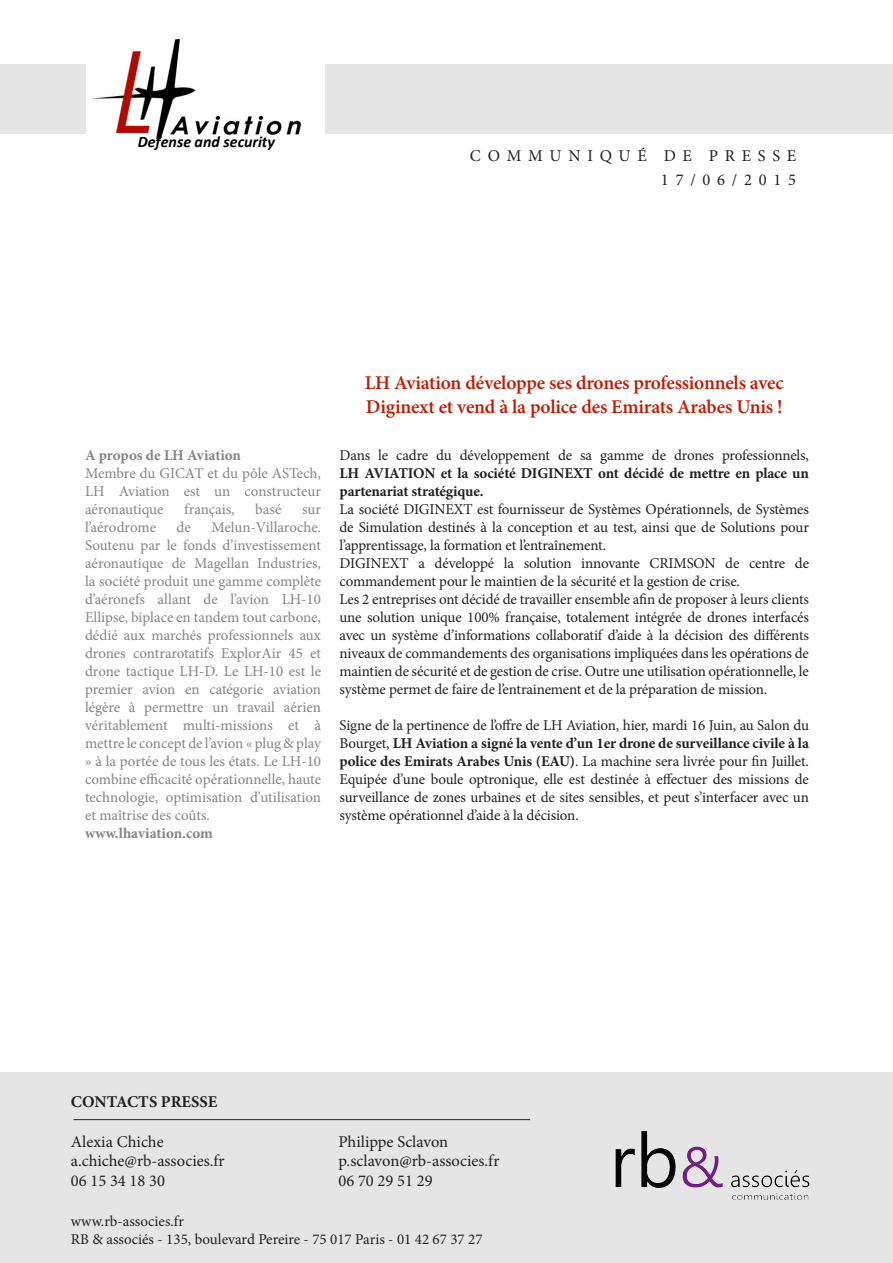
<style>
.page{position:relative;width:893px;height:1263px;background:#fff}
.page>*{position:absolute;margin:0;border:0;box-sizing:border-box;transform-origin:0 0}
.t1{font:600 19.5px/23.4px "Minion Pro";letter-spacing:-.01em;color:#c11900}
.t2{font:16.5px/19.8px "Minion Pro";color:#231f20}
.t3{font:16.5px "Minion Pro";letter-spacing:.41em;color:#231f20}
.t4{font:700 16.5px "Minion Pro";color:#231f20}
.t5{font:italic 700 15.9px "Calibri";color:#000}
.t6{font:15px/18px "Minion Pro";letter-spacing:-.01em;color:#231f20;text-align:justify}
.t7{font:15px/18px "Minion Pro";color:#828487;text-align:justify}
.t8{font:700 15px/18px "Minion Pro";letter-spacing:-.01em;color:#231f20;text-align:justify}
.t9{font:700 15px "Minion Pro";color:#828487}
.s1{font-weight:400}
.s2{font-weight:700}
</style>
<div class="page">
<img style="left:92px;top:39px;width:210px;height:100px">
<div style="left:0;top:1072px;width:893px;height:191px;background:#e5e5e5"></div>
<img style="left:615px;top:1131px;width:195px;height:69px">
<hr style="left:74px;top:1119px;width:456px;height:1px;background:#231f20">
<div style="left:325px;top:64px;width:568px;height:70px;background:#e5e5e5"></div>
<div style="left:0;top:64px;width:85px;height:70px;background:#e5e5e5"></div>
<p class="t5" style="left:138px;top:132px;width:139px">Defense and security</p>
<p class="t3" style="left:470px;top:144px;width:328px">COMMUNIQUÉ DE PRESSE</p>
<p class="t2" style="left:661px;top:170px;width:137px">17/06/2015</p>
<p class="t9" style="left:85px;top:444px;width:158px">A propos de LH Aviation</p>
<p class="t7" style="left:85px;top:464px;width:237px">Membre du GICAT et du pôle ASTech, LH Aviation est un constructeur aéronautique</p>
<p class="t7" style="left:184px;top:500px;width:52px">français,</p>
<p class="t7" style="left:255px;top:500px;width:28px">basé</p>
<p class="t7" style="left:302px;top:500px;width:20px">sur</p>
<p class="t7" style="left:85px;top:518px;width:238px;text-indent:126px">Melun-Villaroche.<br>Soutenu par le fonds d’investissement aéronautique de Magellan Industries, la société produit une gamme complète d’aéronefs allant de l’avion LH-10<br>Ellipse, biplace en tandem tout carbone, dédié aux marchés professionnels aux drones contrarotatifs ExplorAir 45 et drone tactique LH-D. Le LH-10 est le premier avion en catégorie aviation légère à permettre un travail aérien véritablement multi-missions et à mettre le concept de l’avion « plug &amp; play » à la portée de tous les états. Le LH-10 combine efficacité opérationnelle, haute technologie, optimisation d’utilisation et maîtrise des coûts.</p>
<p class="t9" style="left:85px;top:822px;width:129px">www.lhaviation.com</p>
<p class="t7" style="left:85px;top:518px;width:73px">l’aérodrome</p>
<p class="t7" style="left:177px;top:518px;width:16px">de</p>
<p class="t1" style="left:365px;top:371px;width:421px">LH Aviation développe ses drones professionnels avec<br>Diginext et vend à la police des Emirats Arabes Unis !</p>
<p class="t8" style="left:339px;top:446px;width:471px"><span class="s1">Dans le cadre du développement de sa gamme de drones professionnels, </span>LH AVIATION et la société DIGINEXT ont décidé de mettre en place un partenariat stratégique.</p>
<p class="t6" style="left:339px;top:500px;width:471px">La société DIGINEXT est fournisseur de Systèmes Opérationnels, de Systèmes de Simulation destinés à la conception et au test, ainsi que de Solutions pour l’apprentissage, la formation et l’entraînement.</p>
<p class="t6" style="left:339px;top:554px;width:471px">DIGINEXT a développé la solution innovante CRIMSON de centre de commandement pour le maintien de la sécurité et la gestion de crise.</p>
<p class="t6" style="left:339px;top:590px;width:471px">Les 2 entreprises ont décidé de travailler ensemble afin de proposer à leurs clients une solution unique 100% française, totalement intégrée de drones interfacés avec un système d’informations collaboratif d’aide à la décision des différents niveaux de commandements des organisations impliquées dans les opérations de maintien de sécurité et de gestion de crise. Outre une utilisation opérationnelle, le système permet de faire de l’entrainement et de la préparation de mission.</p>
<p class="t6" style="left:339px;top:716px;width:471px">Signe de la pertinence de l’offre de LH Aviation, hier, mardi 16 Juin, au Salon du Bourget, <span class="s2">LH Aviation a signé la vente d’un 1er drone de surveillance civile à la police des Emirats Arabes Unis (EAU)</span>. La machine sera livrée pour fin Juillet.<br>Equipée d’une boule optronique, elle est destinée à effectuer des missions de surveillance de zones urbaines et de sites sensibles, et peut s’interfacer avec un système opérationnel d’aide à la décision.</p>
<p class="t4" style="left:71px;top:1090px;width:148px">CONTACTS PRESSE</p>
<p class="t2" style="left:71px;top:1131px;width:94px">Alexia Chiche</p>
<p class="t2" style="left:71px;top:1151px;width:155px">a.chiche@rb-associes.fr<br>06 15 34 18 30</p>
<p class="t2" style="left:338px;top:1131px;width:163px">Philippe Sclavon p.sclavon@rb-associes.fr<br>06 70 29 51 29</p>
<p class="t6" style="left:71px;top:1212px;width:413px">www.rb-associes.fr<br>RB &amp; associés - 135, boulevard Pereire - 75 017 Paris - 01 42 67 37 27</p>
</div>
